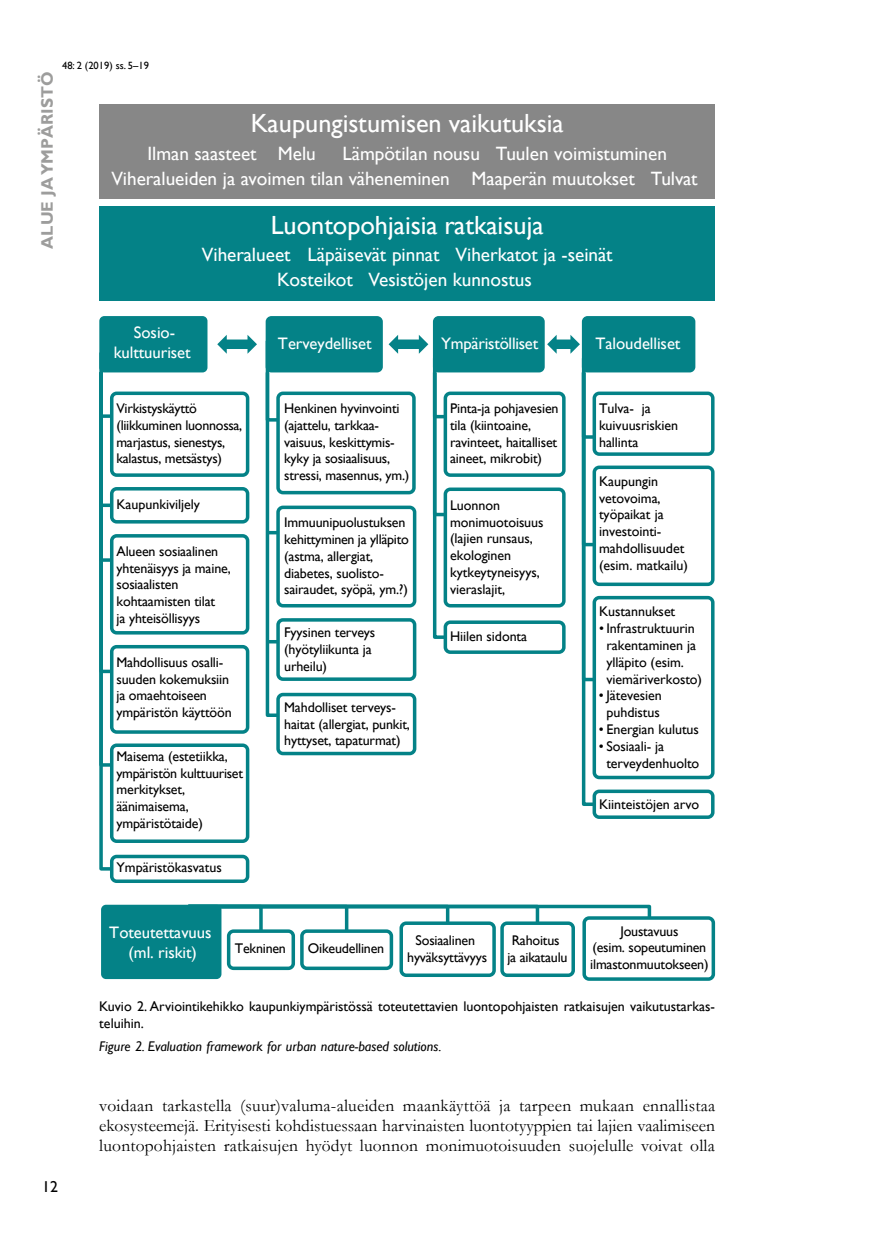
<style>
.page{position:relative;width:874px;height:1241px;background:#fff}
.page>*{position:absolute;margin:0;border:0;box-sizing:border-box;transform-origin:0 0}
.t1{font:26.25px "Gill Sans";color:#fff}
.t2{font:19.25px/24.5px "Gill Sans";color:#fff}
.t3{font:17.5px/20.1px "Garamond";letter-spacing:.01em;color:#000;text-align:justify}
.t4{font:16.62px/19.9px "Gill Sans";letter-spacing:-.005em;color:#fff;text-align:center}
.t5{font:700 16.62px "Gill Sans";color:#9d9d9c}
.t6{font:15.75px "Gill Sans";color:#000}
.t7{font:14px/16.8px "Gill Sans";letter-spacing:-.01em;color:#000}
.t8{font:14px/17.5px "Gill Sans";color:#000}
.t9{font:italic 14px "Gill Sans";color:#000}
.t10{font:10.5px "Gill Sans";color:#000}
</style>
<div class="page">
<div style="left:227px;top:929px;width:68px;height:40px;border:4px solid #048287;border-radius:5px"></div>
<div style="left:101px;top:904px;width:120px;height:74px;background:#048287;border-radius:5px"></div>
<div style="left:300px;top:929px;width:93px;height:40px;border:4px solid #048287;border-radius:5px"></div>
<div style="left:399px;top:921px;width:96px;height:55px;border:4px solid #048287;border-radius:5px"></div>
<div style="left:500px;top:921px;width:74px;height:55px;border:4px solid #048287;border-radius:5px"></div>
<div style="left:582px;top:916px;width:132px;height:64px;border:4px solid #048287;border-radius:5px"></div>
<div style="left:276px;top:391px;width:139px;height:103px;border:4px solid #048287;border-radius:5px"></div>
<div style="left:276px;top:505px;width:140px;height:102px;border:4px solid #048287;border-radius:5px"></div>
<div style="left:265px;top:316px;width:117px;height:56px;background:#048287;border-radius:6px"></div>
<div style="left:276px;top:618px;width:140px;height:62px;border:4px solid #048287;border-radius:5px"></div>
<div style="left:276px;top:692px;width:140px;height:63px;border:4px solid #048287;border-radius:5px"></div>
<svg style="left:265px;top:337px;width:17px;height:381px"></svg>
<div style="left:443px;top:391px;width:122px;height:86px;border:4px solid #048287;border-radius:5px"></div>
<div style="left:443px;top:620px;width:122px;height:33px;border:4px solid #048287;border-radius:5px"></div>
<div style="left:443px;top:487px;width:122px;height:120px;border:4px solid #048287;border-radius:5px"></div>
<div style="left:432px;top:316px;width:112px;height:56px;background:#048287;border-radius:6px"></div>
<div style="left:99px;top:316px;width:108px;height:56px;background:#048287;border-radius:5px"></div>
<div style="left:110px;top:391px;width:139px;height:86px;border:4px solid #048287;border-radius:5px"></div>
<div style="left:110px;top:487px;width:139px;height:36px;border:4px solid #048287;border-radius:5px"></div>
<div style="left:110px;top:534px;width:139px;height:100px;border:4px solid #048287;border-radius:5px"></div>
<div style="left:110px;top:645px;width:139px;height:88px;border:4px solid #048287;border-radius:5px"></div>
<div style="left:110px;top:854px;width:139px;height:28px;border:4px solid #048287;border-radius:5px"></div>
<div style="left:110px;top:743px;width:139px;height:99px;border:4px solid #048287;border-radius:5px"></div>
<svg style="left:99px;top:349px;width:17px;height:523px"></svg>
<div style="left:581px;top:316px;width:114px;height:56px;background:#048287;border-radius:6px"></div>
<div style="left:592px;top:391px;width:122px;height:65px;border:4px solid #048287;border-radius:5px"></div>
<div style="left:592px;top:465px;width:122px;height:121px;border:4px solid #048287;border-radius:5px"></div>
<div style="left:592px;top:595px;width:122px;height:184px;border:4px solid #048287;border-radius:5px"></div>
<div style="left:592px;top:789px;width:122px;height:29px;border:4px solid #048287;border-radius:5px"></div>
<svg style="left:185px;top:904px;width:467px;height:30px"></svg>
<svg style="left:217px;top:335px;width:40px;height:19px"></svg>
<svg style="left:388px;top:335px;width:60px;height:305px"></svg>
<svg style="left:547px;top:335px;width:60px;height:472px"></svg>
<div style="left:99px;top:104px;width:615px;height:95px;background:#878787"></div>
<div style="left:99px;top:206px;width:615px;height:94px;background:#048287"></div>
<p class="t10" style="left:62px;top:59px;width:88px">48: 2 (2019) ss. 5–19</p>
<p class="t5" style="left:37px;top:248px;width:178px;rotate:-90deg">ALUE JA YMPÄRISTÖ</p>
<h1 class="t1" style="left:250px;top:108px;width:314px">Kaupungistumisen vaikutuksia</h1>
<h2 class="t2" style="left:147px;top:141px;width:170px">Ilman saasteet Melu</h2>
<h2 class="t2" style="left:111px;top:141px;width:587px;text-indent:231px">Lämpötilan nousu Tuulen voimistuminen<br>Viheralueiden ja avoimen tilan väheneminen Maaperän muutokset Tulvat</h2>
<h1 class="t1" style="left:270px;top:210px;width:274px">Luontopohjaisia ratkaisuja</h1>
<h2 class="t2" style="left:202px;top:242px;width:412px;text-align:center">Viheralueet Läpäisevät pinnat Viherkatot ja -seinät<br>Kosteikot Vesistöjen kunnostus</h2>
<p class="t4" style="left:114px;top:322px;width:78px">Sosio&shy;kulttuuriset</p>
<p class="t7" style="left:116px;top:399px;width:127px">Virkistyskäyttö (liikkuminen luonnossa, marjastus, sienestys, kalastus, metsästys)</p>
<p class="t7" style="left:116px;top:496px;width:85px">Kaupunkiviljely</p>
<p class="t7" style="left:116px;top:542px;width:116px">Alueen sosiaalinen yhtenäisyys ja maine, sosiaalisten kohtaamisten tilat<br>ja yhteisöllisyys</p>
<p class="t7" style="left:116px;top:653px;width:117px">Mahdollisuus osalli&shy;suuden kokemuksiin ja omaehtoiseen ympäristön käyttöön</p>
<p class="t7" style="left:116px;top:747px;width:128px">Maisema (estetiikka, ympäristön kulttuuriset merkitykset, äänimaisema, ympäristötaide)</p>
<p class="t7" style="left:116px;top:858px;width:107px">Ympäristökasvatus</p>
<p class="t4" style="left:278px;top:333px;width:95px">Terveydelliset</p>
<p class="t7" style="left:284px;top:399px;width:127px">Henkinen hyvinvointi (ajattelu, tarkkaa&shy;vaisuus, keskittymis&shy;kyky ja sosiaalisuus, stressi, masennus, ym.)</p>
<p class="t7" style="left:284px;top:514px;width:126px">Immuunipuolustuksen kehittyminen ja ylläpito (astma, allergiat, diabetes, suolisto&shy;sairaudet, syöpä, ym.?)</p>
<p class="t7" style="left:284px;top:623px;width:93px">Fyysinen terveys (hyötyliikunta ja urheilu)</p>
<p class="t7" style="left:284px;top:698px;width:127px">Mahdolliset terveys&shy;haitat (allergiat, punkit, hyttyset, tapaturmat)</p>
<p class="t4" style="left:441px;top:333px;width:98px">Ympäristölliset</p>
<p class="t7" style="left:450px;top:399px;width:110px">Pinta-ja pohjavesien tila (kiintoaine, ravinteet, haitalliset aineet, mikrobit)</p>
<p class="t7" style="left:450px;top:496px;width:95px">Luonnon monimuotoisuus (lajien runsaus, ekologinen kytkeytyneisyys, vieraslajit,</p>
<p class="t7" style="left:450px;top:628px;width:79px">Hiilen sidonta</p>
<p class="t4" style="left:595px;top:333px;width:86px">Taloudelliset</p>
<p class="t7" style="left:598px;top:399px;width:81px">Tulva- ja kuivuusriskien hallinta</p>
<p class="t7" style="left:598px;top:472px;width:90px">Kaupungin vetovoima, työpaikat ja investointi&shy;mahdollisuudet (esim. matkailu)</p>
<p class="t7" style="left:598px;top:603px;width:78px">Kustannukset</p>
<p class="t7" style="left:606px;top:620px;width:97px;text-indent:-7px">• Infrastruktuurin rakentaminen ja ylläpito (esim. viemäriverkosto)</p>
<p class="t7" style="left:598px;top:687px;width:64px;text-align:center">• Jätevesien puhdistus</p>
<p class="t7" style="left:598px;top:720px;width:101px">• Energian kulutus</p>
<p class="t7" style="left:606px;top:737px;width:94px;text-indent:-7px">• Sosiaali- ja terveydenhuolto</p>
<p class="t7" style="left:598px;top:795px;width:102px">Kiinteistöjen arvo</p>
<p class="t4" style="left:109px;top:921px;width:104px">Toteutettavuus (ml. riskit)</p>
<p class="t7" style="left:235px;top:939px;width:53px">Tekninen</p>
<p class="t7" style="left:308px;top:939px;width:78px">Oikeudellinen</p>
<p class="t7" style="left:407px;top:932px;width:81px;text-align:center">Sosiaalinen hyväksyttävyys</p>
<p class="t7" style="left:507px;top:932px;width:62px;text-align:center">Rahoitus ja aikataulu</p>
<p class="t7" style="left:590px;top:922px;width:120px;text-align:center">Joustavuus<br>(esim. sopeutuminen ilmastonmuutokseen)</p>
<p class="t8" style="left:99px;top:997px;width:617px">Kuvio 2. Arviointikehikko kaupunkiympäristössä toteutettavien luontopohjaisten ratkaisujen vaikutustarkas&shy;teluihin.</p>
<p class="t9" style="left:99px;top:1037px;width:343px">Figure 2. Evaluation framework for urban nature-based solutions.</p>
<p class="t6" style="left:42px;top:1177px;width:17px">12</p>
<p class="t3" style="left:99px;top:1094px;width:617px">voidaan tarkastella (suur)valuma-alueiden maankäyttöä ja tarpeen mukaan ennallistaa ekosysteemejä. Erityisesti kohdistuessaan harvinaisten luontotyyppien tai lajien vaalimiseen luontopohjaisten ratkaisujen hyödyt luonnon monimuotoisuuden suojelulle voivat olla</p>
</div>
